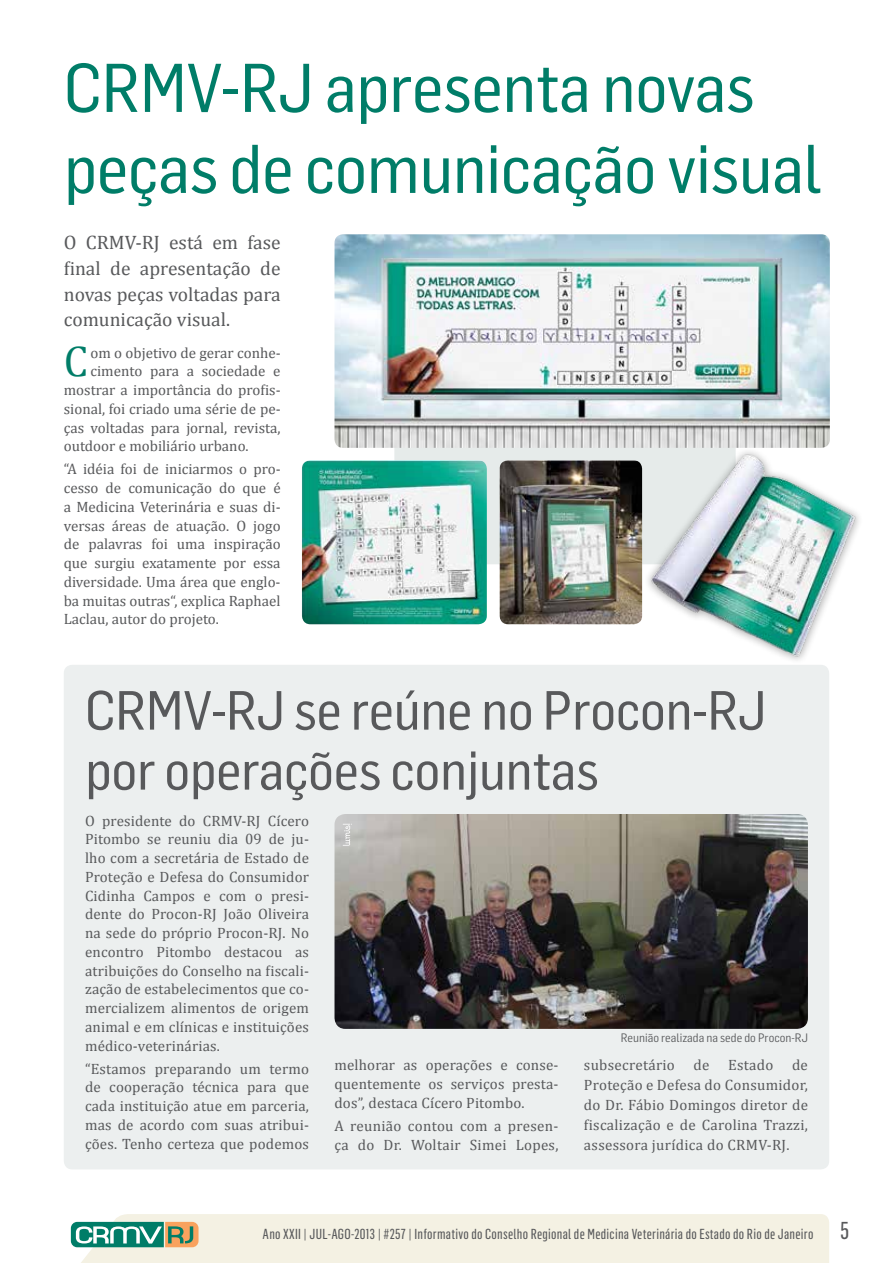
<style>
.page{position:relative;width:893px;height:1263px;background:#fff}
.page>*{position:absolute;margin:0;border:0;box-sizing:border-box;transform-origin:0 0}
.t1{font:67.5px/81px "Flama Semicondensed Basic";letter-spacing:-.01em;color:#007d68}
.t2{font:54px/60px "Flama Semicondensed Basic";letter-spacing:-.01em;color:#58595b}
.t3{font:43.2px "Cambria";color:#007d68}
.t4{font:19.5px/25.5px "Cambria";color:#58595b;text-align:justify}
.t5{font:15px/18.8px "Cambria";letter-spacing:.01em;color:#58595b;text-align:justify}
.t6{font:14.25px "Flama Condensed Basic";letter-spacing:.02em;color:#58595b}
.t7{font:12px "Flama Semicondensed";color:#58595b}
.s1{font-size:24px}
</style>
<div class="page">
<div style="left:64px;top:665px;width:765px;height:504px;background:#ecefef;border-radius:9px"></div>
<img style="left:334px;top:814px;width:474px;height:215px">
<div style="left:394px;top:258px;width:342px;height:306px;background:#e6ebea;border-radius:9px"></div>
<img style="left:334px;top:234px;width:496px;height:214px">
<img style="left:302px;top:460px;width:185px;height:164px">
<img style="left:500px;top:460px;width:142px;height:164px">
<img style="left:642px;top:443px;width:217px;height:223px">
<svg style="left:343px;top:824px;width:9px;height:22px"></svg>
<svg style="left:70px;top:1214px;width:759px;height:49px;background:#e7eadb"></svg>
<h1 class="t1" style="left:64px;top:45px;width:760px">CRMV-RJ apresenta novas peças de comunicação visual</h1>
<h3 class="t4" style="left:64px;top:230px;width:218px">O CRMV-RJ está em fase final de apresentação de novas peças voltadas para comunicação visual.</h3>
<h3 class="t3" style="left:64px;top:336px;width:26px">C</h3>
<p class="t5" style="left:90px;top:343px;width:192px">om o objetivo de gerar conhe-</p>
<p class="t5" style="left:90px;top:362px;width:192px">cimento para a sociedade e</p>
<p class="t5" style="left:64px;top:380px;width:218px">mostrar a importância do profis-</p>
<p class="t5" style="left:64px;top:399px;width:218px">sional, foi criado uma série de pe-</p>
<p class="t5" style="left:64px;top:418px;width:218px">ças voltadas para jornal, revista,</p>
<p class="t5" style="left:64px;top:437px;width:186px">outdoor e mobiliário urbano.</p>
<p class="t5" style="left:64px;top:460px;width:218px">“A idéia foi de iniciarmos o pro&shy;cesso de comunicação do que é a Medicina Veterinária e suas di&shy;versas áreas de atuação. O jogo de palavras foi uma inspiração que surgiu exatamente por essa diversidade. Uma área que englo&shy;ba muitas outras“, explica Raphael Laclau, autor do projeto.</p>
<h2 class="t2" style="left:85px;top:678px;width:683px">CRMV-RJ se reúne no Procon-RJ por operações conjuntas</h2>
<p class="t5" style="left:85px;top:811px;width:225px">O presidente do CRMV-RJ Cícero Pitombo se reuniu dia 09 de ju&shy;lho com a secretária de Estado de Proteção e Defesa do Consumidor Cidinha Campos e com o presi&shy;dente do Procon-RJ João Oliveira na sede do próprio Procon-RJ. No encontro Pitombo destacou as atribuições do Conselho na fiscali&shy;zação de estabelecimentos que co&shy;mercializem alimentos de origem animal e em clínicas e instituições médico-veterinárias.</p>
<p class="t5" style="left:85px;top:1059px;width:225px">“Estamos preparando um termo de cooperação técnica para que cada instituição atue em parceria, mas de acordo com suas atribui&shy;ções. Tenho certeza que podemos</p>
<p class="t5" style="left:334px;top:1056px;width:225px">melhorar as operações e conse&shy;quentemente os serviços presta&shy;dos”, destaca Cícero Pitombo.</p>
<p class="t5" style="left:334px;top:1116px;width:225px">A reunião contou com a presen&shy;ça do Dr. Woltair Simei Lopes,</p>
<p class="t7" style="left:621px;top:1029px;width:189px">Reunião realizada na sede do Procon-RJ</p>
<p class="t5" style="left:584px;top:1055px;width:226px;line-height:20px">subsecretário de Estado de Proteção e Defesa do Consumidor, do Dr. Fábio Domingos diretor de fiscalização e de Carolina Trazzi, assessora jurídica do CRMV-RJ.</p>
<p class="t6" style="left:263px;top:1225px;width:588px">Ano XXII | JUL-AGO-2013 | #257 | Informativo do Conselho Regional de Medicina Veterinária do Estado do Rio de Janeiro <span class="s1">5</span></p>
</div>
